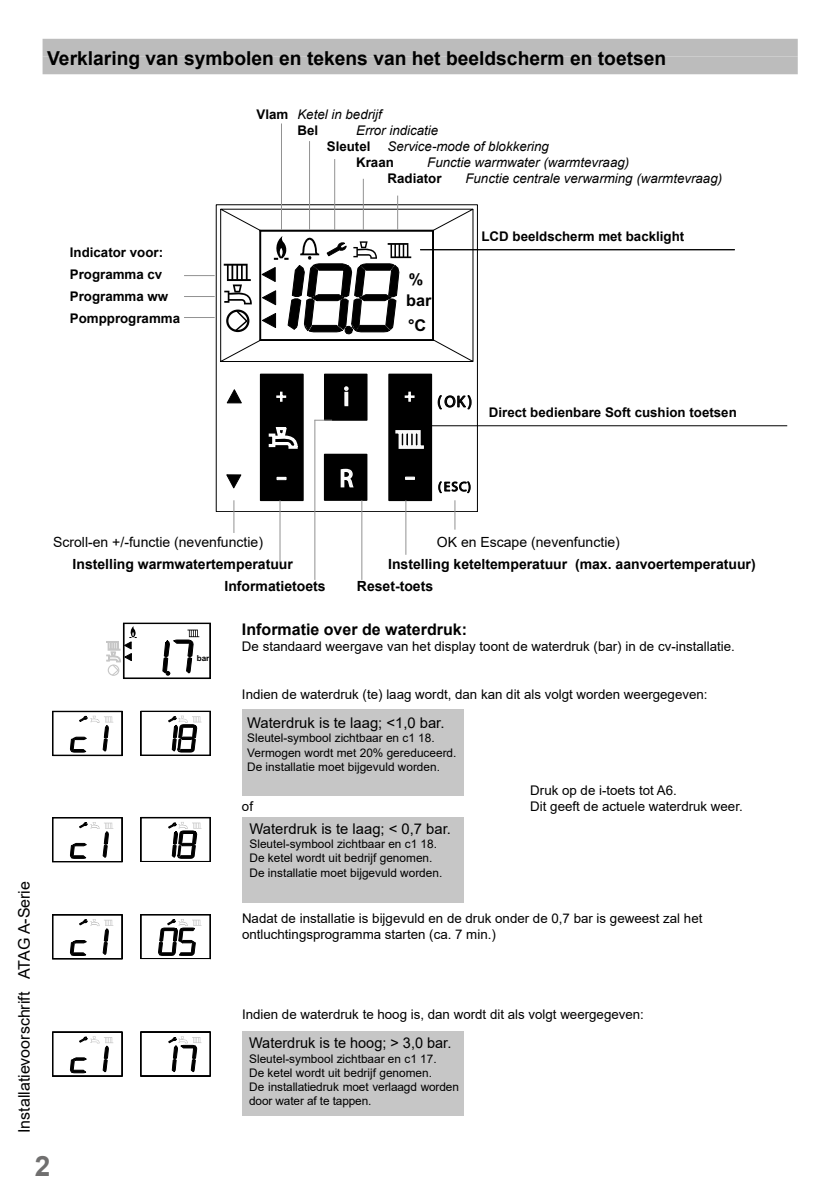
<style>
.page{position:relative;width:840px;height:1191px;background:#fff}
.page>*{position:absolute;margin:0;border:0;box-sizing:border-box;transform-origin:0 0}
.t1{font:900 36px "Siemens Sans";color:#fff}
.t2{font:900 36px "Siemens Sans";color:#fdfdfe}
.t3{font:700 28px "Arial";color:#706f6f}
.t4{font:900 26.8px "Siemens Sans";color:#fff}
.t5{font:900 25.2px "Siemens Sans";color:#fff}
.t6{font:700 19.2px "Arial";color:#000}
.t7{font:700 16.2px/21.4px "Arial";color:#000}
.t8{font:900 16.2px "Siemens Sans";color:#000}
.t9{font:16px "Arial";color:#000}
.t10{font:700 16px "Arial";color:#000}
.t11{font:14.8px "Arial";color:#000}
.t12{font:700 14px "Arial";color:#000}
.t13{font:14px "Arial";color:#000}
.t14{font:13.4px/16px "Arial";color:#000}
.t15{font:700 13.4px/22.2px "Arial";color:#000}
.t16{font:italic 13.4px/16px "Arial";color:#000}
.t17{font:900 13.4px "Siemens Sans";color:#000}
.t18{font:11.8px/14.2px "Arial";color:#000}
.t19{font:700 8.2px "Arial";color:#000}
.s1{font-weight:700;font-style:normal}
</style>
<div class="page">
<div style="left:43px;top:57px;width:754px;height:17px;background:#bcbcbc"></div>
<div style="left:43px;top:39px;width:754px;height:18px;background:#bcbcbc"></div>
<svg style="left:216px;top:204px;width:261px;height:308px"></svg>
<svg style="left:268px;top:426px;width:30px;height:23px"></svg>
<svg style="left:275px;top:391px;width:12px;height:11px"></svg>
<svg style="left:277px;top:477px;width:9px;height:3px"></svg>
<svg style="left:394px;top:429px;width:30px;height:20px"></svg>
<svg style="left:405px;top:477px;width:9px;height:2px"></svg>
<div style="left:344px;top:392px;width:4px;height:14px;border:1px solid #fcfcfc"></div>
<svg style="left:344px;top:386px;width:4px;height:5px"></svg>
<svg style="left:340px;top:468px;width:15px;height:20px"></svg>
<svg style="left:403px;top:391px;width:12px;height:11px"></svg>
<hr style="left:281px;top:123px;width:1px;height:107px;background:#929292">
<hr style="left:309px;top:141px;width:1px;height:89px;background:#929292">
<hr style="left:334px;top:159px;width:1px;height:71px;background:#929292">
<hr style="left:363px;top:179px;width:1px;height:51px;background:#929292">
<hr style="left:397px;top:196px;width:1px;height:34px;background:#929292">
<hr style="left:184px;top:275px;width:30px;height:1px;background:#929292">
<hr style="left:184px;top:296px;width:30px;height:1px;background:#929292">
<hr style="left:184px;top:317px;width:30px;height:1px;background:#929292">
<hr style="left:420px;top:425px;width:366px;height:1px;background:#000">
<hr style="left:420px;top:249px;width:314px;height:1px;background:#000">
<hr style="left:233px;top:500px;width:1px;height:33px;background:#929292">
<hr style="left:279px;top:500px;width:1px;height:62px;background:#929292">
<hr style="left:314px;top:420px;width:1px;height:160px;background:#929292">
<svg style="left:314px;top:420px;width:18px;height:1px"></svg>
<hr style="left:361px;top:500px;width:1px;height:80px;background:#929292">
<hr style="left:405px;top:500px;width:1px;height:55px;background:#929292">
<svg style="left:454px;top:500px;width:1px;height:29px"></svg>
<div style="left:242px;top:1031px;width:221px;height:84px;background:#c6c6c6"></div>
<div style="left:242px;top:817px;width:221px;height:85px;background:#c6c6c6"></div>
<div style="left:242px;top:709px;width:221px;height:86px;background:#c6c6c6"></div>
<svg style="left:52px;top:914px;width:71px;height:45px"></svg>
<svg style="left:140px;top:914px;width:71px;height:45px"></svg>
<svg style="left:106px;top:623px;width:105px;height:56px"></svg>
<svg style="left:52px;top:817px;width:71px;height:45px"></svg>
<svg style="left:140px;top:817px;width:71px;height:45px"></svg>
<svg style="left:52px;top:711px;width:71px;height:45px"></svg>
<svg style="left:140px;top:711px;width:71px;height:45px"></svg>
<svg style="left:52px;top:1032px;width:71px;height:45px"></svg>
<svg style="left:140px;top:1031px;width:71px;height:46px"></svg>
<h3 class="t6" style="left:47px;top:48px;width:620px">Verklaring van symbolen en tekens van het beeldscherm en toetsen</h3>
<p class="t16" style="left:297px;top:106px;width:86px;text-indent:-41px"><span class="s1">Vlam</span> Ketel in bedrijf<br><span class="s1">Bel</span></p>
<p class="t16" style="left:356px;top:122px;width:84px">Error indicatie</p>
<p class="t15" style="left:326px;top:135px;width:45px">Sleutel</p>
<p class="t16" style="left:387px;top:138px;width:163px">Service-mode of blokkering</p>
<p class="t15" style="left:356px;top:151px;width:39px">Kraan</p>
<p class="t16" style="left:427px;top:154px;width:203px">Functie warmwater (warmtevraag)</p>
<p class="t15" style="left:387px;top:167px;width:55px">Radiator</p>
<p class="t16" style="left:465px;top:170px;width:258px">Functie centrale verwarming (warmtevraag)</p>
<p class="t15" style="left:70px;top:241px;width:112px">Indicator voor:<br>Programma cv<br>Programma ww<br>Pompprogramma</p>
<p class="t7" style="left:406px;top:269px;width:27px">% bar</p>
<p class="t7" style="left:408px;top:315px;width:20px">°C</p>
<p class="t15" style="left:481px;top:225px;width:204px">LCD beeldscherm met backlight</p>
<h3 class="t4" style="left:343px;top:383px;width:8px">i</h3>
<h3 class="t5" style="left:339px;top:466px;width:15px">R</h3>
<h1 class="t1" style="left:276px;top:458px;width:13px">-</h1>
<h1 class="t2" style="left:404px;top:458px;width:13px">-</h1>
<p class="t8" style="left:437px;top:393px;width:36px">(OK)</p>
<p class="t15" style="left:488px;top:401px;width:249px">Direct bedienbare Soft cushion toetsen</p>
<p class="t17" style="left:437px;top:480px;width:35px">(ESC)</p>
<p class="t13" style="left:53px;top:534px;width:211px">Scroll-en +/-functie (nevenfunctie)</p>
<p class="t13" style="left:436px;top:534px;width:184px">OK en Escape (nevenfunctie)</p>
<p class="t12" style="left:72px;top:556px;width:222px">Instelling warmwatertemperatuur</p>
<p class="t12" style="left:388px;top:556px;width:369px">Instelling keteltemperatuur (max. aanvoertemperatuur)</p>
<p class="t12" style="left:224px;top:579px;width:103px">Informatietoets</p>
<p class="t12" style="left:357px;top:579px;width:78px">Reset-toets</p>
<p class="t9" style="left:15px;top:1133px;width:253px;rotate:-90deg">Installatievoorschrift ATAG A-Serie</p>
<h2 class="t3" style="left:35px;top:1151px;width:17px">2</h2>
<p class="t19" style="left:197px;top:653px;width:14px">bar</p>
<p class="t10" style="left:242px;top:621px;width:226px">Informatie over de waterdruk:</p>
<p class="t14" style="left:242px;top:638px;width:494px">De standaard weergave van het display toont de waterdruk (bar) in de cv-installatie.</p>
<p class="t14" style="left:242px;top:686px;width:467px">Indien de waterdruk (te) laag wordt, dan kan dit als volgt worden weergegeven:</p>
<p class="t11" style="left:247px;top:715px;width:199px">Waterdruk is te laag; &lt;1,0 bar.</p>
<p class="t18" style="left:247px;top:731px;width:211px">Sleutel-symbool zichtbaar en c1 18.<br>Vermogen wordt met 20% gereduceerd.<br>De installatie moet bijgevuld worden.</p>
<p class="t14" style="left:530px;top:782px;width:148px">Druk op de i-toets tot A6.</p>
<p class="t14" style="left:242px;top:798px;width:13px">of</p>
<p class="t14" style="left:530px;top:798px;width:214px">Dit geeft de actuele waterdruk weer.</p>
<p class="t11" style="left:249px;top:820px;width:203px">Waterdruk is te laag; &lt; 0,7 bar.</p>
<p class="t18" style="left:249px;top:837px;width:194px">Sleutel-symbool zichtbaar en c1 18.<br>De ketel wordt uit bedrijf genomen.<br>De installatie moet bijgevuld worden.</p>
<p class="t14" style="left:242px;top:910px;width:461px">Nadat de installatie is bijgevuld en de druk onder de 0,7 bar is geweest zal het ontluchtingsprogramma starten (ca. 7 min.)</p>
<p class="t14" style="left:242px;top:1005px;width:403px">Indien de waterdruk te hoog is, dan wordt dit als volgt weergegeven:</p>
<p class="t11" style="left:249px;top:1035px;width:203px">Waterdruk is te hoog; &gt; 3,0 bar.</p>
<p class="t18" style="left:249px;top:1051px;width:211px">Sleutel-symbool zichtbaar en c1 17.<br>De ketel wordt uit bedrijf genomen.<br>De installatiedruk moet verlaagd worden door water af te tappen.</p>
</div>
